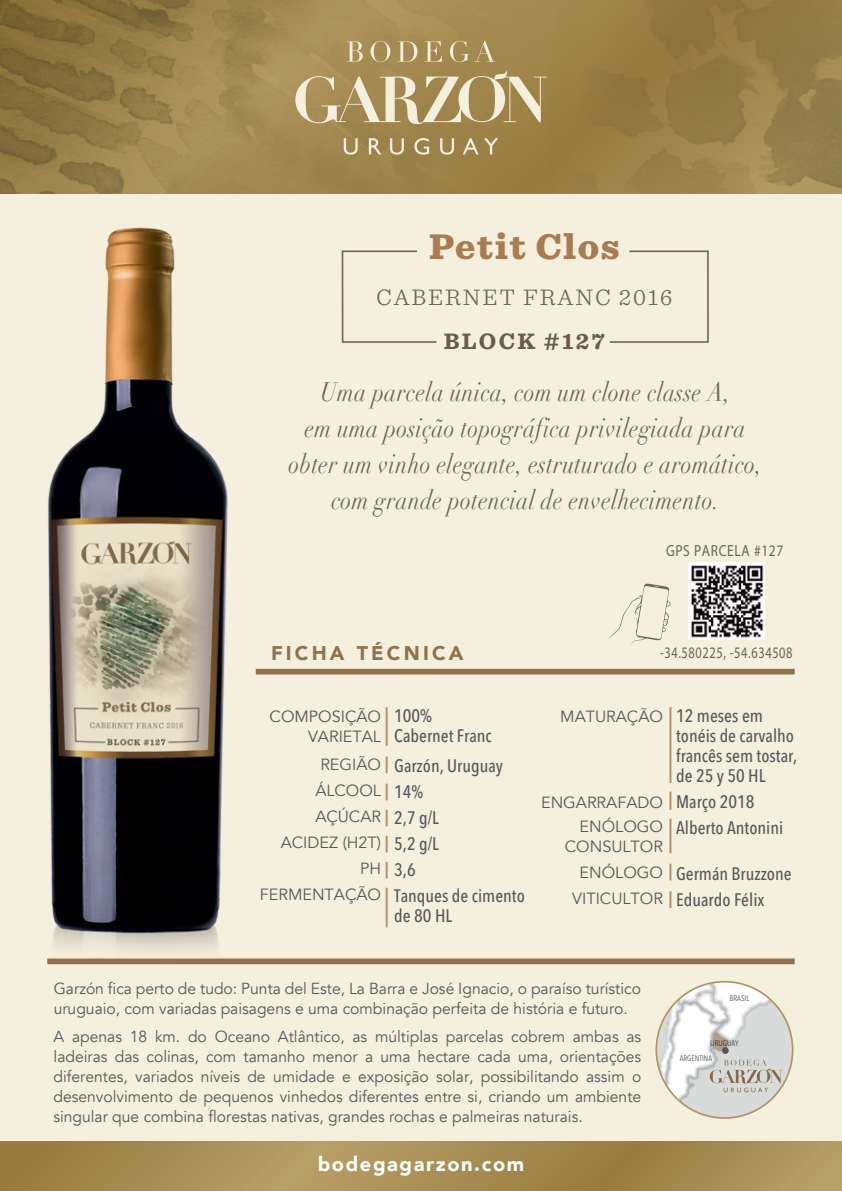
<style>
.page{position:relative;width:842px;height:1191px;background:#f5efdd}
.page>*{position:absolute;margin:0;border:0;box-sizing:border-box;transform-origin:0 0}
.t1{font:900 37.4px "Sentinel";letter-spacing:.04em;color:#a97b50}
.t2{font:italic 26.2px/36px "Didot";letter-spacing:.02em;color:#716259;text-align:center;scale:.84 1}
.t3{font:300 23.6px "Sentinel";letter-spacing:.08em;color:#716259}
.t4{font:700 23.4px "Sentinel";letter-spacing:.1em;color:#716259}
.t5{font:900 20px "Avenir";letter-spacing:.08em;color:#fff}
.t6{font:900 19.8px "Avenir";letter-spacing:.16em;color:#90724b}
.t7{font:500 condensed 18px/26px "Avenir Next LT Pro";color:#57585a}
.t8{font:16.2px/26px "Avenir";color:#57585a;text-align:right}
.t9{font:16px/20px "Avenir";color:#57585a}
.t10{font:16px "Myriad";letter-spacing:.05em;color:#716259;scale:.77 1}
.t11{font:16px "Myriad";letter-spacing:.05em;color:#716259;scale:.84 1}
.t12{font:condensed 8px "Avenir Next LT Pro";color:#57585a}
</style>
<div class="page">
<img style="left:0;top:193px;width:429px;height:772px">
<svg style="left:0;top:1141px;width:842px;height:50px;background:#a78c51"></svg>
<img style="left:0;top:0;width:472px;height:193px">
<img style="left:472px;top:0;width:370px;height:193px">
<svg style="left:295px;top:41px;width:252px;height:114px;background:#b19a68"></svg>
<div style="left:256px;top:669px;width:539px;height:5px;background:#90724b"></div>
<hr style="left:386px;top:707px;width:2px;height:39px;background:#b39470">
<svg style="left:386px;top:756px;width:2px;height:17px"></svg>
<svg style="left:386px;top:783px;width:2px;height:17px"></svg>
<svg style="left:386px;top:809px;width:2px;height:17px"></svg>
<svg style="left:386px;top:835px;width:2px;height:17px"></svg>
<svg style="left:386px;top:862px;width:2px;height:16px"></svg>
<hr style="left:386px;top:887px;width:2px;height:40px;background:#b39470">
<hr style="left:669px;top:707px;width:2px;height:76px;background:#b39470">
<svg style="left:669px;top:791px;width:2px;height:19px"></svg>
<svg style="left:669px;top:863px;width:2px;height:17px"></svg>
<svg style="left:669px;top:891px;width:2px;height:17px"></svg>
<hr style="left:669px;top:818px;width:2px;height:35px;background:#b39470">
<div style="left:47px;top:958px;width:748px;height:6px;background:#90724b"></div>
<img style="left:656px;top:981px;width:137px;height:137px;border-radius:68px">
<svg style="left:713px;top:1032px;width:15px;height:19px"></svg>
<svg style="left:710px;top:1059px;width:72px;height:33px;background:#c8c6be"></svg>
<div style="left:722px;top:1047px;width:7px;height:7px;background:#57585a;border-radius:50%"></div>
<svg style="left:341px;top:250px;width:96px;height:94px"></svg>
<svg style="left:609px;top:250px;width:100px;height:93px"></svg>
<img style="left:688px;top:563px;width:77px;height:76px">
<svg style="left:607px;top:583px;width:64px;height:61px"></svg>
<h1 class="t1" style="left:429px;top:216px;width:192px">Petit Clos</h1>
<h3 class="t3" style="left:376px;top:280px;width:298px">CABERNET FRANC 2016</h3>
<h3 class="t4" style="left:443px;top:323px;width:163px">BLOCK #127</h3>
<h2 class="t2" style="left:289px;top:374px;width:564px">Uma parcela única, com um clone classe A,<br>em uma posição topográfica privilegiada para obter um vinho elegante, estruturado e aromático, com grande potencial de envelhecimento.</h2>
<p class="t11" style="left:666px;top:543px;width:141px">GPS PARCELA #127</p>
<p class="t6" style="left:271px;top:636px;width:194px">FICHA TÉCNICA</p>
<p class="t10" style="left:660px;top:644px;width:174px">-34.580225, -54.634508</p>
<p class="t8" style="left:270px;top:706px;width:113px;line-height:20px">COMPOSIÇÃO<br>VARIETAL</p>
<p class="t8" style="left:260px;top:751px;width:123px">REGIÃO<br>ÁLCOOL<br>AÇÚCAR<br>ACIDEZ (H2T)<br>PH<br>FERMENTAÇÃO</p>
<p class="t7" style="left:394px;top:705px;width:99px;line-height:20px">100%<br>Cabernet Franc</p>
<p class="t7" style="left:394px;top:752px;width:132px">Garzón, Uruguay<br>14%<br>2,7 g/L<br>5,2 g/L<br>3,6<br>Tanques de cimento</p>
<p class="t7" style="left:394px;top:902px;width:59px">de 80 HL</p>
<p class="t8" style="left:560px;top:703px;width:104px">MATURAÇÃO</p>
<p class="t8" style="left:541px;top:791px;width:123px;line-height:24px">ENGARRAFADO<br>ENÓLOGO</p>
<p class="t8" style="left:565px;top:834px;width:100px">CONSULTOR<br>ENÓLOGO<br>VITICULTOR</p>
<p class="t7" style="left:676px;top:705px;width:123px;line-height:20px">12 meses em tonéis de carvalho francês sem tostar, de 25 y 50 HL</p>
<p class="t7" style="left:676px;top:788px;width:109px">Março 2018<br>Alberto Antonini</p>
<p class="t7" style="left:676px;top:860px;width:117px">Germán Bruzzone<br>Eduardo Félix</p>
<p class="t9" style="left:54px;top:978px;width:589px">Garzón fica perto de tudo: Punta del Este, La Barra e José Ignacio, o paraíso turístico uruguaio, com variadas paisagens e uma combinação perfeita de história e futuro.</p>
<p class="t9" style="left:53px;top:1026px;width:589px;text-align:justify">A apenas 18 km. do Oceano Atlântico, as múltiplas parcelas cobrem ambas as ladeiras das colinas, com tamanho menor a uma hectare cada uma, orientações diferentes, variados níveis de umidade e exposição solar, possibilitando assim o desenvolvimento de pequenos vinhedos diferentes entre si, criando um ambiente singular que combina florestas nativas, grandes rochas e palmeiras naturais.</p>
<p class="t5" style="left:318px;top:1147px;width:208px">bodegagarzon.com</p>
<p class="t12" style="left:730px;top:993px;width:21px">BRASIL</p>
<p class="t12" style="left:710px;top:1038px;width:30px">URUGUAY</p>
<p class="t12" style="left:680px;top:1053px;width:34px">ARGENTINA</p>
</div>
